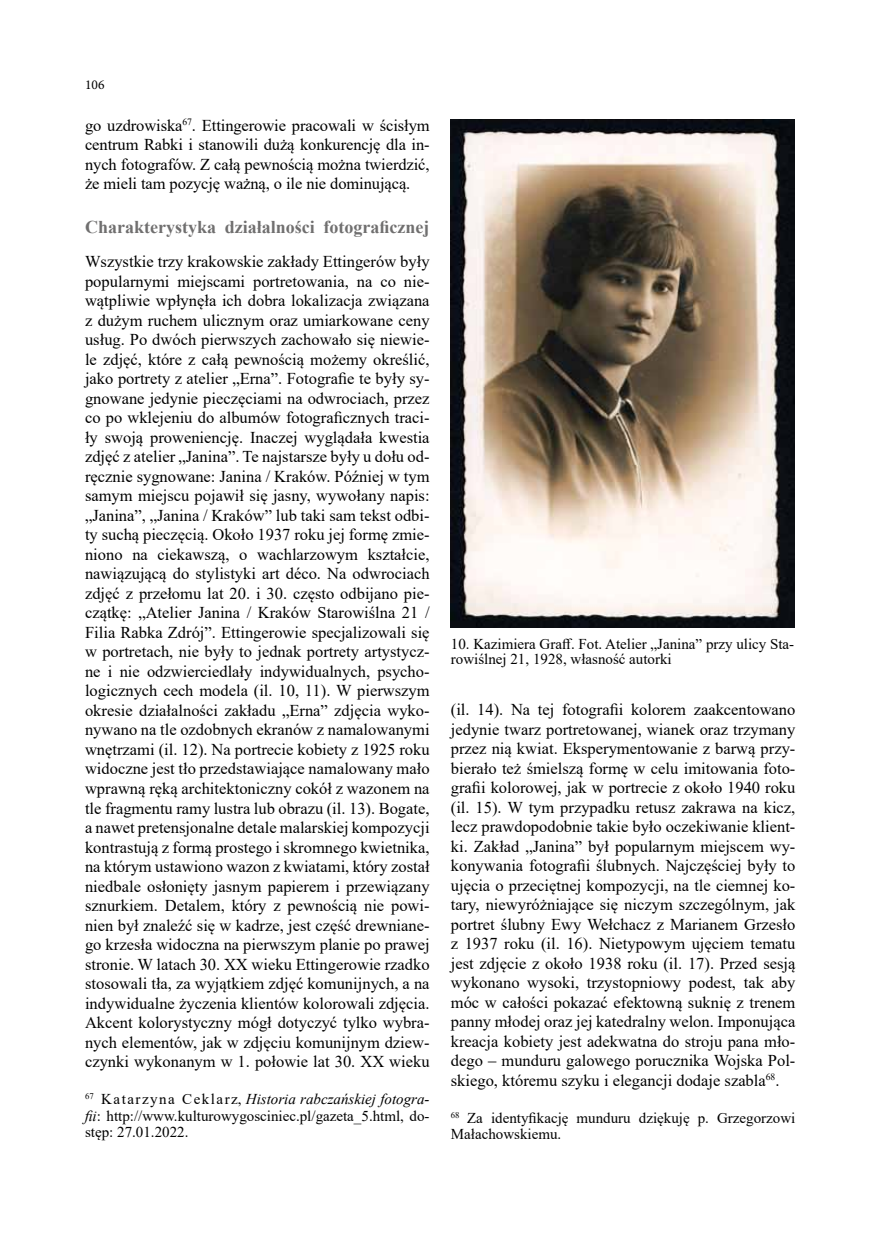
<style>
.page{position:relative;width:872px;height:1255px;background:#fff}
.page>*{position:absolute;margin:0;border:0;box-sizing:border-box;transform-origin:0 0}
.t1{font:700 18px "Times New Roman";color:#706f6f}
.t2{font:16.5px/19.5px "Times New Roman";color:#000;text-align:justify}
.t3{font:15px/16.5px "Times New Roman";color:#000}
.t4{font:13.5px "Minion Pro";color:#000}
.s1{font-style:italic}
</style>
<div class="page">
<img style="left:451px;top:119px;width:343px;height:508px">
<p class="t4" style="left:85px;top:75px;width:21px">106</p>
<p class="t2" style="left:85px;top:115px;width:346px">go uzdrowiska<sup>67</sup>. Ettingerowie pracowali w ścisłym centrum Rabki i stanowili dużą konkurencję dla in&shy;nych fotografów. Z całą pewnością można twierdzić, że mieli tam pozycję ważną, o ile nie dominującą.</p>
<p class="t1" style="left:85px;top:213px;width:346px">Charakterystyka działalności fotograficznej</p>
<p class="t2" style="left:85px;top:251px;width:346px">Wszystkie trzy krakowskie zakłady Ettingerów były popularnymi miejscami portretowania, na co nie&shy;wątpliwie wpłynęła ich dobra lokalizacja związana z dużym ruchem ulicznym oraz umiarkowane ceny usług. Po dwóch pierwszych zachowało się niewie&shy;le zdjęć, które z całą pewnością możemy określić, jako portrety z atelier „Erna”. Fotografie te były sy&shy;gnowane jedynie pieczęciami na odwrociach, przez co po wklejeniu do albumów fotograficznych traci&shy;ły swoją proweniencję. Inaczej wyglądała kwestia zdjęć z atelier „Janina”. Te najstarsze były u dołu od&shy;ręcznie sygnowane: Janina / Kraków. Później w tym samym miejscu pojawił się jasny, wywołany napis: „Janina”, „Janina / Kraków” lub taki sam tekst odbi&shy;ty suchą pieczęcią. Około 1937 roku jej formę zmie&shy;niono na ciekawszą, o wachlarzowym kształcie, nawiązującą do stylistyki art déco. Na odwrociach zdjęć z przełomu lat 20. i 30. często odbijano pie&shy;czątkę: „Atelier Janina / Kraków Starowiślna 21 / Filia Rabka Zdrój”. Ettingerowie specjalizowali się w portretach, nie były to jednak portrety artystycz&shy;ne i nie odzwierciedlały indywidualnych, psycho&shy;logicznych cech modela (il. 10, 11). W pierwszym okresie działalności zakładu „Erna” zdjęcia wyko&shy;nywano na tle ozdobnych ekranów z namalowanymi wnętrzami (il. 12). Na portrecie kobiety z 1925 roku widoczne jest tło przedstawiające namalowany mało wprawną ręką architektoniczny cokół z wazonem na tle fragmentu ramy lustra lub obrazu (il. 13). Bogate, a nawet pretensjonalne detale malarskiej kompozycji kontrastują z formą prostego i skromnego kwietnika, na którym ustawiono wazon z kwiatami, który został niedbale osłonięty jasnym papierem i przewiązany sznurkiem. Detalem, który z pewnością nie powi&shy;nien był znaleźć się w kadrze, jest część drewniane&shy;go krzesła widoczna na pierwszym planie po prawej stronie. W latach 30. XX wieku Ettingerowie rzadko stosowali tła, za wyjątkiem zdjęć komunijnych, a na indywidualne życzenia klientów kolorowali zdjęcia.<br>Akcent kolorystyczny mógł dotyczyć tylko wybra&shy;nych elementów, jak w zdjęciu komunijnym dziew&shy;czynki wykonanym w 1. połowie lat 30. XX wieku</p>
<p class="t3" style="left:85px;top:1090px;width:346px;text-align:justify"><sup>67</sup> Katarzyna Ceklarz, <span class="s1">Historia rabczańskiej fotogra&shy;fii</span>: http://www.kulturowygosciniec.pl/gazeta_5.html, do&shy;stęp: 27.01.2022.</p>
<p class="t3" style="left:451px;top:635px;width:345px;line-height:15px">10. Kazimiera Graff. Fot. Atelier „Janina” przy ulicy Sta&shy;rowiślnej 21, 1928, własność autorki</p>
<p class="t2" style="left:451px;top:699px;width:346px">(il. 14). Na tej fotografii kolorem zaakcentowano jedynie twarz portretowanej, wianek oraz trzymany przez nią kwiat. Eksperymentowanie z barwą przy&shy;bierało też śmielszą formę w celu imitowania foto&shy;grafii kolorowej, jak w portrecie z około 1940 roku (il. 15). W tym przypadku retusz zakrawa na kicz, lecz prawdopodobnie takie było oczekiwanie klient&shy;ki. Zakład „Janina” był popularnym miejscem wy&shy;konywania fotografii ślubnych. Najczęściej były to ujęcia o przeciętnej kompozycji, na tle ciemnej ko&shy;tary, niewyróżniające się niczym szczególnym, jak portret ślubny Ewy Wełchacz z Marianem Grzesło z 1937 roku (il. 16). Nietypowym ujęciem tematu jest zdjęcie z około 1938 roku (il. 17). Przed sesją wykonano wysoki, trzystopniowy podest, tak aby móc w całości pokazać efektowną suknię z trenem panny młodej oraz jej katedralny welon. Imponująca kreacja kobiety jest adekwatna do stroju pana mło&shy;dego ‒ munduru galowego porucznika Wojska Pol&shy;skiego, któremu szyku i elegancji dodaje szabla<sup>68</sup>.</p>
<p class="t3" style="left:451px;top:1109px;width:346px"><sup>68</sup> Za identyfikację munduru dziękuję p. Grzegorzowi<br>Małachowskiemu.</p>
</div>
